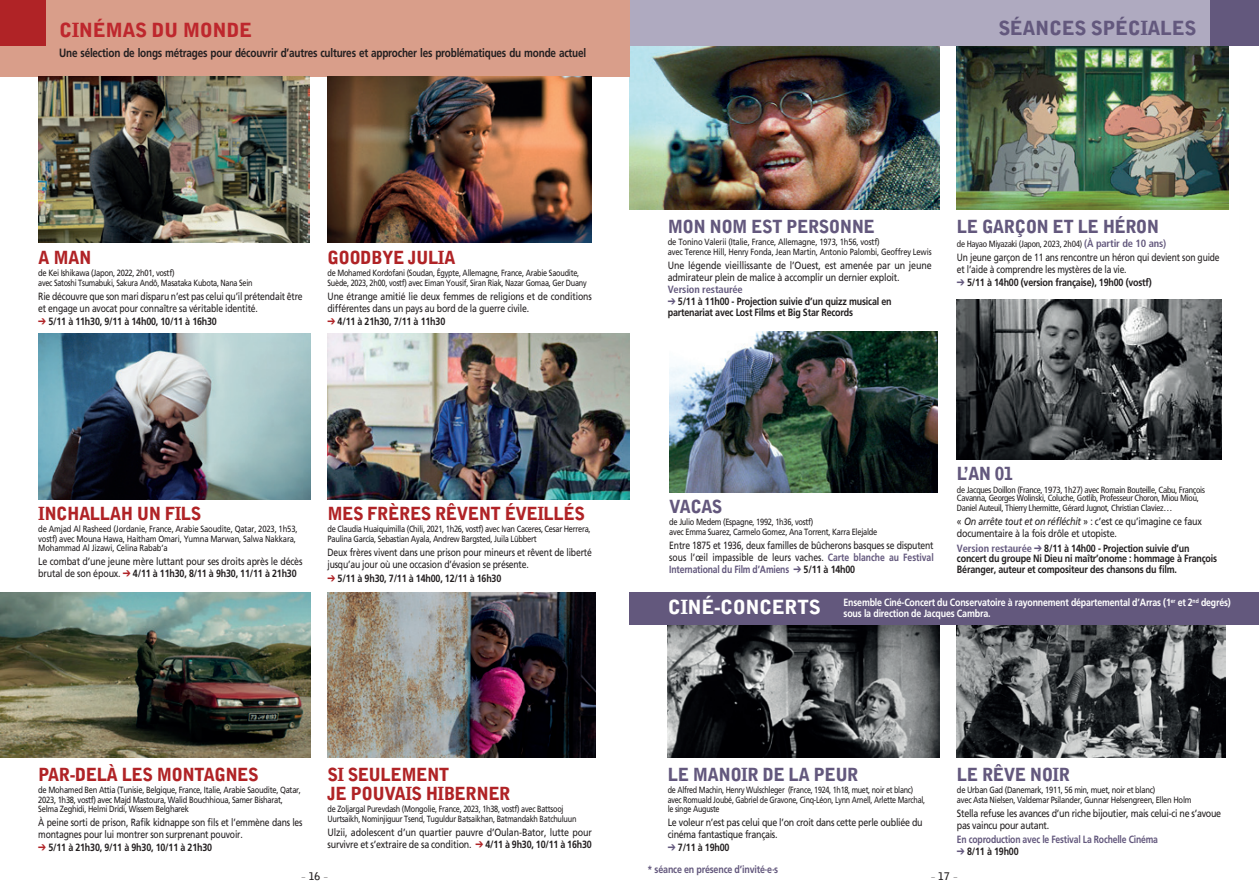
<style>
.page{position:relative;width:1259px;height:893px;background:#fff}
.page>*{position:absolute;margin:0;border:0;box-sizing:border-box;transform-origin:0 0}
.t1{font:900 19.35px "Bell Gothic Std";letter-spacing:-.025em;color:#63587d}
.t2{font:900 19.35px "Bell Gothic Std";letter-spacing:-.025em;color:#be272d}
.t3{font:900 18px/19.5px "Bell Gothic Std";letter-spacing:-.035em;color:#b02326;scale:.96 1}
.t4{font:900 18px "Bell Gothic Std";letter-spacing:-.035em;color:#63587d;scale:.96 1}
.t5{font:700 12px "Frutiger LT Pro";letter-spacing:-.02em;color:#231f20;scale:.83 1}
.t6{font:10.5px/12px "Frutiger LT Pro";letter-spacing:-.02em;color:#231f20;scale:.85 1}
.t7{font:10.5px/12px "Frutiger LT Pro";letter-spacing:-.02em;color:#231f20;scale:.82 1}
.t8{font:700 10.5px/10.5px "Frutiger LT Pro";letter-spacing:-.02em;color:#231f20;scale:.85 1}
.t9{font:700 10.5px/10.5px "Frutiger LT Pro";letter-spacing:-.02em;color:#fff;scale:.84 1}
.t10{font:10.5px/12px "Frutiger LT Pro";letter-spacing:-.02em;color:#231f20;scale:.83 1}
.t11{font:10.5px/12px "Frutiger LT Pro";letter-spacing:-.02em;color:#231f20;scale:.81 1}
.t12{font:700 10.5px "Frutiger LT Pro";letter-spacing:-.02em;color:#63587d;scale:.82 1}
.t13{font:700 10.5px "Frutiger LT Pro";letter-spacing:-.02em;color:#63587d;scale:.85 1}
.t14{font:700 condensed 10.5px "Frutiger LT Pro";letter-spacing:-.015em;color:#63587d}
.t15{font:10.5px "Andrade Pro";color:#231f20}
.t16{font:9px/9.8px "Frutiger LT Pro";letter-spacing:-.035em;color:#231f20;scale:.84 1}
.t17{font:9px/9.8px "Frutiger LT Pro";letter-spacing:-.035em;color:#231f20;scale:.85 1}
.t18{font:9px/9.8px "Frutiger LT Pro";letter-spacing:-.035em;color:#231f20;scale:.81 1}
.t19{font:condensed 9px/8.4px "Frutiger LT Pro";letter-spacing:-.03em;color:#231f20}
.t20{font:9px/9.8px "Frutiger LT Pro";letter-spacing:-.035em;color:#231f20;scale:.83 1}
.t21{font:9px/9.8px "Frutiger LT Pro";letter-spacing:-.035em;color:#231f20;scale:.8 1}
.s1{color:#b02326}
.s2{font-weight:700}
.s3{color:#63587d}
.s4{font-weight:700;font-size:10.5px;color:#63587d}
.s5{font-style:italic}
.s6{font-stretch:condensed;color:#63587d}
.s7{font-weight:700;color:#63587d}
.s8{font-family:"Bell Gothic Std";font-weight:900;font-size:19.35px}
.s9{font-family:"Bell Gothic Std";font-weight:700}
</style>
<div class="page">
<img style="left:957px;top:45px;width:271px;height:165px">
<img style="left:629px;top:45px;width:310px;height:165px">
<div style="left:629px;top:0;width:630px;height:45px;background:#afaac0"></div>
<div style="left:1210px;top:0;width:49px;height:45px;background:#63587d"></div>
<div style="left:0;top:0;width:629px;height:77px;background:#d99e8a"></div>
<div style="left:0;top:0;width:46px;height:45px;background:#b02326"></div>
<img style="left:327px;top:77px;width:265px;height:165px">
<img style="left:38px;top:77px;width:272px;height:165px">
<img style="left:957px;top:300px;width:264px;height:160px">
<img style="left:327px;top:333px;width:302px;height:166px">
<img style="left:669px;top:332px;width:268px;height:160px">
<img style="left:38px;top:333px;width:273px;height:166px">
<img style="left:327px;top:592px;width:268px;height:166px">
<img style="left:957px;top:624px;width:268px;height:134px">
<img style="left:0;top:592px;width:311px;height:166px">
<img style="left:668px;top:624px;width:271px;height:134px">
<div style="left:629px;top:592px;width:630px;height:32px;background:#63587d"></div>
<h1 class="t2" style="left:59px;top:19px;width:194px">CINÉMAS DU MONDE</h1>
<h1 class="t1" style="left:998px;top:17px;width:199px">SÉANCES SPÉCIALES</h1>
<p class="t5" style="left:59px;top:46px;width:636px">Une sélection de longs métrages pour découvrir d’autres cultures et approcher les problématiques du monde actuel</p>
<h2 class="t3" style="left:38px;top:248px;width:57px">A MAN</h2>
<p class="t16" style="left:38px;top:268px;width:257px">de Kei Ishikawa (Japon, 2022, 2h01, vostf)<br>avec Satoshi Tsumabuki, Sakura Andô, Masataka Kubota, Nana Sein</p>
<p class="t7" style="left:38px;top:290px;width:324px">Rie découvre que son mari disparu n’est pas celui qu’il prétendait être et engage un avocat pour connaître sa véritable identité.</p>
<p class="t8" style="left:38px;top:316px;width:212px"><span class="s1">➔</span> 5/11 à 11h30, 9/11 à 14h00, 10/11 à 16h30</p>
<h2 class="t3" style="left:327px;top:248px;width:135px">GOODBYE JULIA</h2>
<p class="t18" style="left:327px;top:268px;width:322px">de Mohamed Kordofani (Soudan, Égypte, Allemagne, France, Arabie Saoudite,<br>Suède, 2023, 2h00, vostf) avec Eiman Yousif, Siran Riak, Nazar Gomaa, Ger Duany</p>
<p class="t10" style="left:327px;top:290px;width:320px">Une étrange amitié lie deux femmes de religions et de conditions différentes dans un pays au bord de la guerre civile.</p>
<p class="t8" style="left:327px;top:316px;width:140px"><span class="s1">➔</span> 4/11 à 21h30, 7/11 à 11h30</p>
<h2 class="t3" style="left:38px;top:504px;width:171px">INCHALLAH UN FILS</h2>
<p class="t17" style="left:38px;top:524px;width:306px">de Amjad Al Rasheed (Jordanie, France, Arabie Saoudite, Qatar, 2023, 1h53, vostf) avec Mouna Hawa, Haitham Omari, Yumna Marwan, Salwa Nakkara,<br>Mohammad Al Jizawi, Celina Rabab’a</p>
<p class="t6" style="left:38px;top:556px;width:312px">Le combat d’une jeune mère luttant pour ses droits après le décès brutal de son époux. <span class="s1">➔</span> <span class="s2">4/11 à 11h30, 8/11 à 9h30, 11/11 à 21h30</span></p>
<h2 class="t3" style="left:327px;top:504px;width:270px">MES FRÈRES RÊVENT ÉVEILLÉS</h2>
<p class="t20" style="left:327px;top:524px;width:318px">de Claudia Huaiquimilla (Chili, 2021, 1h26, vostf) avec Ivan Caceres, Cesar Herrera,<br>Paulina García, Sebastian Ayala, Andrew Bargsted, Juila Lübbert</p>
<p class="t7" style="left:327px;top:546px;width:324px">Deux frères vivent dans une prison pour mineurs et rêvent de liberté jusqu’au jour où une occasion d’évasion se présente.</p>
<p class="t8" style="left:327px;top:573px;width:206px"><span class="s1">➔</span> 5/11 à 9h30, 7/11 à 14h00, 12/11 à 16h30</p>
<h2 class="t3" style="left:38px;top:765px;width:231px">PAR-DELÀ LES MONTAGNES</h2>
<p class="t16" style="left:38px;top:785px;width:314px">de Mohamed Ben Attia (Tunisie, Belgique, France, Italie, Arabie Saoudite, Qatar,<br>2023, 1h38, vostf) avec Majd Mastoura, Walid Bouchhioua, Samer Bisharat,<br>Selma Zeghidi, Helmi Dridi, Wissem Belgharek</p>
<p class="t7" style="left:38px;top:817px;width:324px">À peine sorti de prison, Rafik kidnappe son fils et l’emmène dans les montagnes pour lui montrer son surprenant pouvoir.</p>
<p class="t8" style="left:38px;top:842px;width:206px"><span class="s1">➔</span> 5/11 à 21h30, 9/11 à 9h30, 10/11 à 21h30</p>
<h2 class="t3" style="left:327px;top:765px;width:192px">SI SEULEMENT<br>JE POUVAIS HIBERNER</h2>
<p class="t18" style="left:327px;top:804px;width:309px">de Zoljargal Purevdash (Mongolie, France, 2023, 1h38, vostf) avec Battsooj<br>Uurtsaikh, Nominjiguur Tsend, Tuguldur Batsaikhan, Batmandakh Batchuluun</p>
<p class="t6" style="left:327px;top:827px;width:312px">Ulzii, adolescent d’un quartier pauvre d’Oulan-Bator, lutte pour survivre et s’extraire de sa condition. <span class="s1">➔</span> <span class="s2">4/11 à 9h30, 10/11 à 16h30</span></p>
<h2 class="t4" style="left:668px;top:216px;width:217px">MON NOM EST PERSONNE</h2>
<p class="t17" style="left:668px;top:237px;width:312px">de Tonino Valerii (Italie, France, Allemagne, 1973, 1h56, vostf)<br>avec Terence Hill, Henry Fonda, Jean Martin, Antonio Palombi, Geoffrey Lewis</p>
<p class="t6" style="left:668px;top:259px;width:312px">Une légende vieillissante de l’Ouest, est amenée par un jeune admirateur plein de malice à accomplir un dernier exploit.</p>
<p class="t14" style="left:668px;top:283px;width:77px">Version restaurée</p>
<p class="t8" style="left:668px;top:296px;width:265px"><span class="s3">➔</span> 5/11 à 11h00 - Projection suivie d’un quizz musical en partenariat avec Lost Films et Big Star Records</p>
<h2 class="t4" style="left:957px;top:216px;width:212px">LE GARÇON ET LE HÉRON</h2>
<p class="t19" style="left:957px;top:240px;width:211px">de Hayao Miyazaki (Japon, 2023, 2h04) <span class="s4">(À partir de 10 ans)</span></p>
<p class="t11" style="left:957px;top:252px;width:326px">Un jeune garçon de 11 ans rencontre un héron qui devient son guide et l’aide à comprendre les mystères de la vie.</p>
<p class="t8" style="left:957px;top:277px;width:231px"><span class="s3">➔</span> 5/11 à 14h00 (version française), 19h00 (vostf)</p>
<h2 class="t4" style="left:957px;top:463px;width:60px">L’AN 01</h2>
<p class="t19" style="left:957px;top:486px;width:250px">de Jacques Doillon (France, 1973, 1h27) avec Romain Bouteille, Cabu, François<br>Cavanna, Georges Wolinski, Coluche, Gotlib, Professeur Choron, Miou Miou,</p>
<p class="t19" style="left:957px;top:504px;width:217px">Daniel Auteuil, Thierry Lhermitte, Gérard Jugnot, Christian Claviez…</p>
<p class="t6" style="left:957px;top:516px;width:290px">« <span class="s5">On arrête tout et on réfléchit</span> » : c’est ce qu’imagine ce faux documentaire à la fois drôle et utopiste.</p>
<p class="t8" style="left:957px;top:543px;width:307px"><span class="s6">Version restaurée</span> <span class="s3">➔</span> 8/11 à 14h00 - Projection suivie d’un concert du groupe Ni Dieu ni maîtr’onome : hommage à François<br>Béranger, auteur et compositeur des chansons du film.</p>
<h2 class="t4" style="left:669px;top:496px;width:57px">VACAS</h2>
<p class="t20" style="left:669px;top:517px;width:252px">de Julio Medem (Espagne, 1992, 1h36, vostf)<br>avec Emma Suarez, Carmelo Gomez, Ana Torrent, Karra Elejalde</p>
<p class="t7" style="left:669px;top:539px;width:324px;text-align:justify">Entre 1875 et 1936, deux familles de bûcherons basques se disputent sous l’œil impassible de leurs vaches. <span class="s7">Carte blanche au Festival International du Film d’Amiens</span> <span class="s3">➔</span> <span class="s2">5/11 à 14h00</span></p>
<p class="t9" style="left:843px;top:597px;width:462px;text-indent:-176px"><span class="s8">CINÉ-CONCERTS</span> Ensemble Ciné-Concert du Conservatoire à rayonnement départemental d’Arras (1<sup>er</sup> et 2<sup>nd</sup> degrés) sous la direction de Jacques Cambra.</p>
<h2 class="t4" style="left:668px;top:764px;width:200px">LE MANOIR DE LA PEUR</h2>
<p class="t21" style="left:668px;top:785px;width:323px">de Alfred Machin, Henry Wulschleger (France, 1924, 1h18, muet, noir et blanc) avec Romuald Joubé, Gabriel de Gravone, Cinq-Léon, Lynn Arnell, Arlette Marchal, le singe Auguste</p>
<p class="t6" style="left:668px;top:817px;width:301px">Le voleur n’est pas celui que l’on croit dans cette perle oubliée du cinéma fantastique français.</p>
<p class="t8" style="left:668px;top:842px;width:74px"><span class="s3">➔</span> 7/11 à 19h00</p>
<h2 class="t4" style="left:957px;top:764px;width:120px">LE RÊVE NOIR</h2>
<p class="t16" style="left:957px;top:785px;width:281px">de Urban Gad (Danemark, 1911, 56 min, muet, noir et blanc)<br>avec Asta Nielsen, Valdemar Psilander, Gunnar Helsengreen, Ellen Holm</p>
<p class="t6" style="left:957px;top:807px;width:312px">Stella refuse les avances d’un riche bijoutier, mais celui-ci ne s’avoue pas vaincu pour autant.</p>
<p class="t12" style="left:957px;top:833px;width:247px">En coproduction avec le Festival La Rochelle Cinéma</p>
<p class="t8" style="left:957px;top:846px;width:74px"><span class="s3">➔</span> 8/11 à 19h00</p>
<p class="t13" style="left:647px;top:863px;width:155px">* séance en présence d’invité·e·s</p>
<p class="t15" style="left:301px;top:869px;width:29px">- <span class="s9">16</span> -</p>
<p class="t15" style="left:930px;top:869px;width:29px">- <span class="s9">17</span> -</p>
</div>
